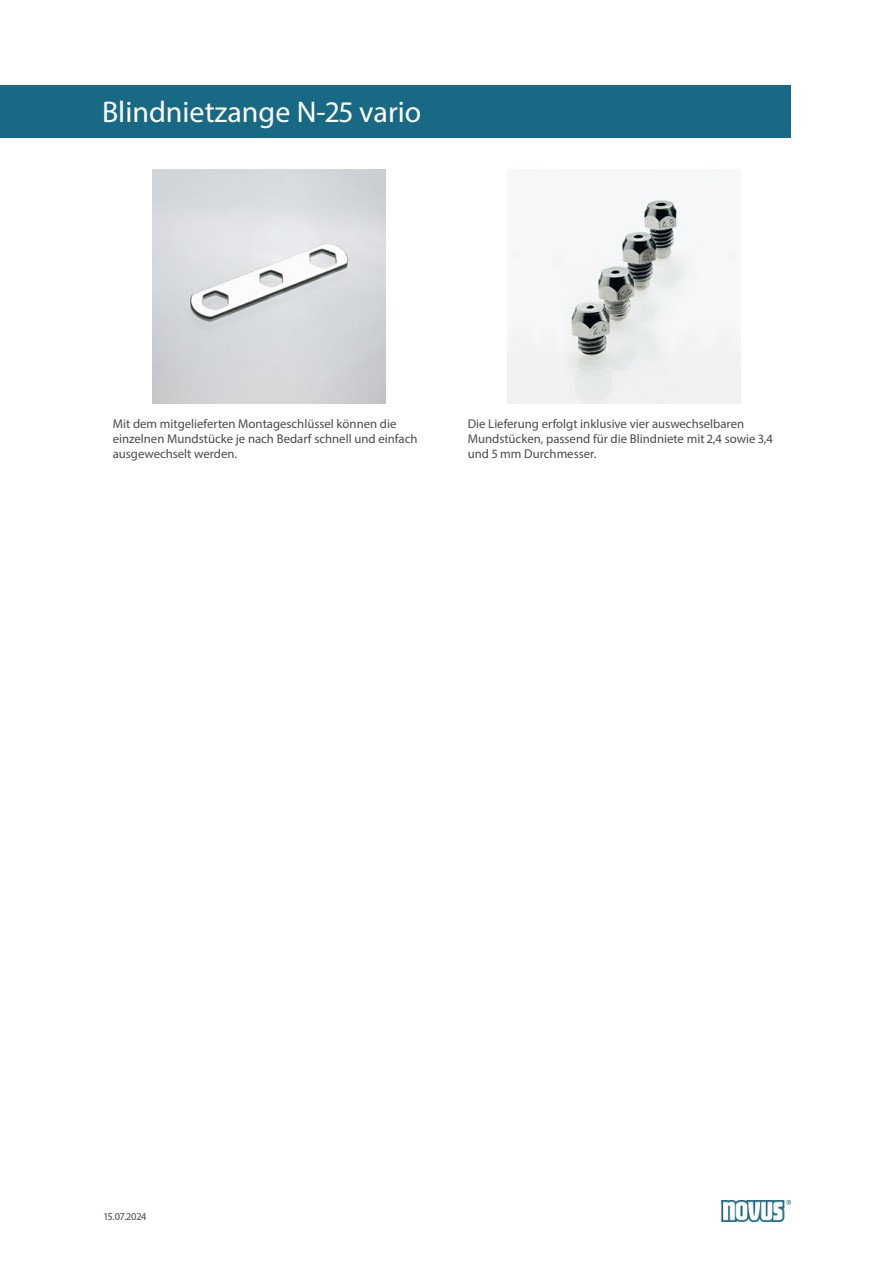
<style>
.page{position:relative;width:893px;height:1263px;background:#fff}
.page>*{position:absolute;margin:0;border:0;box-sizing:border-box;transform-origin:0 0}
.Produktname{font:30px "Myriad Pro";color:#fff}
.Fliesstexte{font:12.75px/15.3px "Myriad Pro";color:#4a4a49}
.t1{font:10.5px "Myriad Pro";color:#4a4a49}
</style>
<div class="page">
<img style="left:152px;top:169px;width:234px;height:234px">
<img style="left:507px;top:169px;width:234px;height:234px">
<img style="left:721px;top:1200px;width:70px;height:21px">
<div style="left:0;top:85px;width:791px;height:53px;background:#186984"></div>
<p class="Produktname" style="left:102px;top:94px;width:321px">Blindnietzange N-25 vario</p>
<p class="Fliesstexte" style="left:113px;top:416px;width:306px">Mit dem mitgelieferten Montageschlüssel können die einzelnen Mundstücke je nach Bedarf schnell und einfach ausgewechselt werden.</p>
<p class="Fliesstexte" style="left:468px;top:416px;width:307px">Die Lieferung erfolgt inklusive vier auswechselbaren<br>Mundstücken, passend für die Blindniete mit 2,4 sowie 3,4 und 5 mm Durchmesser.</p>
<p class="t1" style="left:104px;top:1210px;width:44px">15.07.2024</p>
</div>
